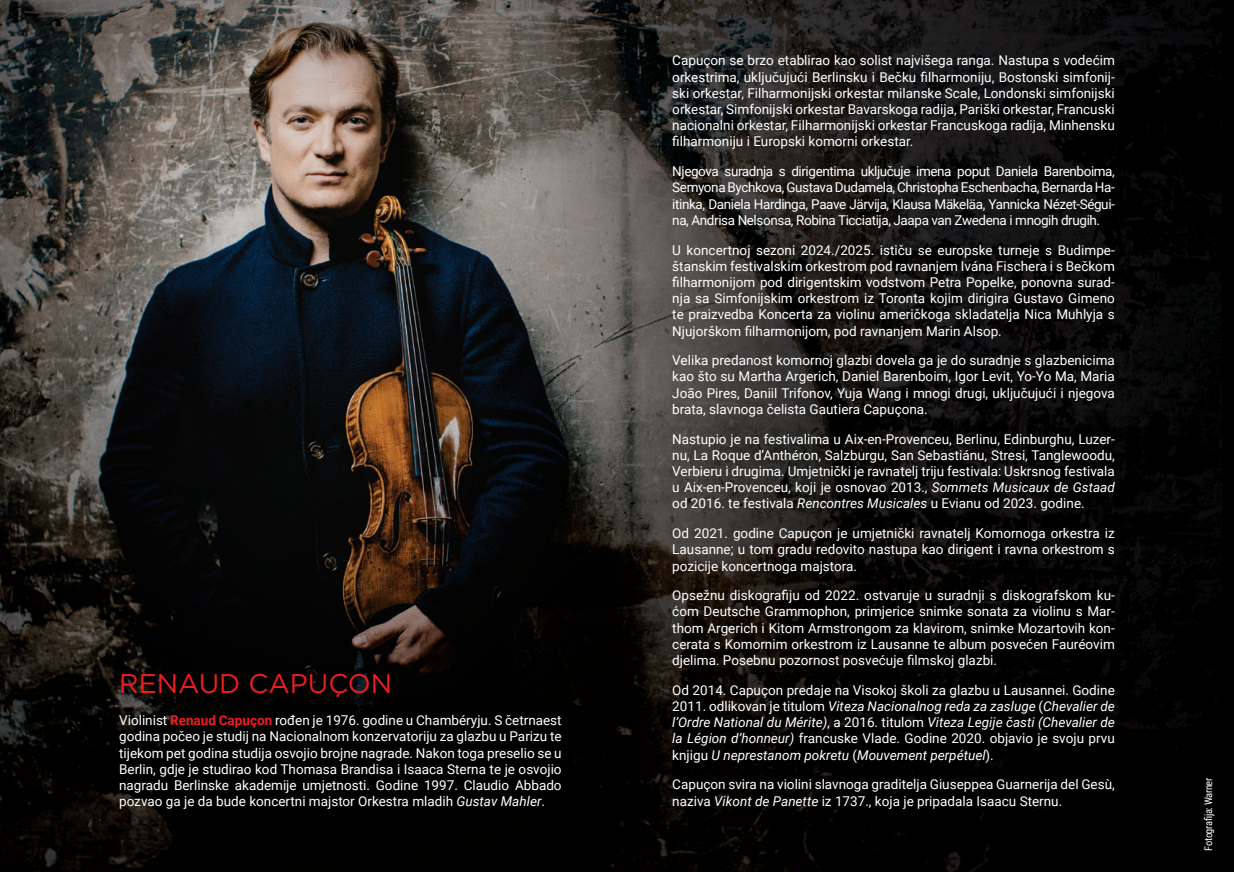
<style>
.page{position:relative;width:1234px;height:872px;background:#fff}
.page>*{position:absolute;margin:0;border:0;box-sizing:border-box;transform-origin:0 0}
.t1{font:27px "Gotham";color:#ee1d23}
.t2{font:13.5px/16.2px "Roboto";color:#fff;text-align:justify}
.t3{font:10.5px "Roboto Condensed";letter-spacing:-.03em;color:#fff}
.s1{font-weight:700;color:#ee1d23}
.s2{font-style:italic}
</style>
<div class="page">
<img style="left:0;top:0;width:1220px;height:872px">
<h1 class="t1" style="left:119px;top:666px;width:274px">RENAUD CAPUÇON</h1>
<p class="t2" style="left:119px;top:712px;width:444px">Violinist <span class="s1">Renaud Capuçon</span> rođen je 1976. godine u Chambéryju. S četrnaest godina počeo je studij na Nacionalnom konzervatoriju za glazbu u Parizu te tijekom pet godina studija osvojio brojne nagrade. Nakon toga preselio se u Berlin, gdje je studirao kod Thomasa Brandisa i Isaaca Sterna te je osvojio nagradu Berlinske akademije umjetnosti. Godine 1997. Claudio Abbado pozvao ga je da bude koncertni majstor Orkestra mladih <span class="s2">Gustav Mahler</span>.</p>
<p class="t2" style="left:672px;top:52px;width:444px">Capuçon se brzo etablirao kao solist najvišega ranga. Nastupa s vodećim orkestrima, uključujući Berlinsku i Bečku filharmoniju, Bostonski simfonij&shy;ski orkestar, Filharmonijski orkestar milanske Scale, Londonski simfonijski orkestar, Simfonijski orkestar Bavarskoga radija, Pariški orkestar, Francuski nacionalni orkestar, Filharmonijski orkestar Francuskoga radija, Minhensku filharmoniju i Europski komorni orkestar.</p>
<p class="t2" style="left:672px;top:163px;width:444px">Njegova suradnja s dirigentima uključuje imena poput Daniela Barenboima, Semyona Bychkova, Gustava Dudamela, Christopha Eschenbacha, Bernarda Ha&shy;itinka, Daniela Hardinga, Paave Järvija, Klausa Mäkeläa, Yannicka Nézet-Ségui&shy;na, Andrisa Nelsonsa, Robina Ticciatija, Jaapa van Zwedena i mnogih drugih.</p>
<p class="t2" style="left:672px;top:241px;width:444px">U koncertnoj sezoni 2024./2025. ističu se europske turneje s Budimpe&shy;štanskim festivalskim orkestrom pod ravnanjem Ivána Fischera i s Bečkom filharmonijom pod dirigentskim vodstvom Petra Popelke, ponovna surad&shy;nja sa Simfonijskim orkestrom iz Toronta kojim dirigira Gustavo Gimeno te praizvedba Koncerta za violinu američkoga skladatelja Nica Muhlyja s Njujorškom filharmonijom, pod ravnanjem Marin Alsop.</p>
<p class="t2" style="left:672px;top:352px;width:444px">Velika predanost komornoj glazbi dovela ga je do suradnje s glazbenicima kao što su Martha Argerich, Daniel Barenboim, Igor Levit, Yo-Yo Ma, Maria João Pires, Daniil Trifonov, Yuja Wang i mnogi drugi, uključujući i njegova brata, slavnoga čelista Gautiera Capuçona.</p>
<p class="t2" style="left:672px;top:430px;width:444px">Nastupio je na festivalima u Aix-en-Provenceu, Berlinu, Edinburghu, Luzer&shy;nu, La Roque d’Anthéron, Salzburgu, San Sebastiánu, Stresi, Tanglewoodu, Verbieru i drugima. Umjetnički je ravnatelj triju festivala: Uskrsnog festivala u Aix-en-Provenceu, koji je osnovao 2013., <span class="s2">Sommets Musicaux de Gstaad </span>od 2016. te festivala <span class="s2">Rencontres Musicales</span> u Evianu od 2023. godine.</p>
<p class="t2" style="left:672px;top:525px;width:444px">Od 2021. godine Capuçon je umjetnički ravnatelj Komornoga orkestra iz Lausanne; u tom gradu redovito nastupa kao dirigent i ravna orkestrom s pozicije koncertnoga majstora.</p>
<p class="t2" style="left:672px;top:587px;width:444px">Opsežnu diskografiju od 2022. ostvaruje u suradnji s diskografskom ku&shy;ćom Deutsche Grammophon, primjerice snimke sonata za violinu s Mar&shy;thom Argerich i Kitom Armstrongom za klavirom, snimke Mozartovih kon&shy;cerata s Komornim orkestrom iz Lausanne te album posvećen Fauréovim djelima. Posebnu pozornost posvećuje filmskoj glazbi.</p>
<p class="t2" style="left:672px;top:681px;width:444px">Od 2014. Capuçon predaje na Visokoj školi za glazbu u Lausannei. Godine 2011. odlikovan je titulom <span class="s2">Viteza Nacionalnog reda za zasluge</span> (<span class="s2">Chevalier de l’Ordre National du Mérite)</span>, a 2016. titulom <span class="s2">Viteza Legije časti (Chevalier de la Légion d’honneur)</span> francuske Vlade. Godine 2020. objavio je svoju prvu knjigu <span class="s2">U neprestanom pokretu</span> (<span class="s2">Mouvement perpétuel</span>).</p>
<p class="t2" style="left:672px;top:776px;width:444px">Capuçon svira na violini slavnoga graditelja Giuseppea Guarnerija del Gesù, naziva <span class="s2">Vikont de Panette</span> iz 1737., koja je pripadala Isaacu Sternu.</p>
<p class="t3" style="left:1200px;top:850px;width:74px;rotate:-90deg">Fotografija: Warner</p>
</div>
